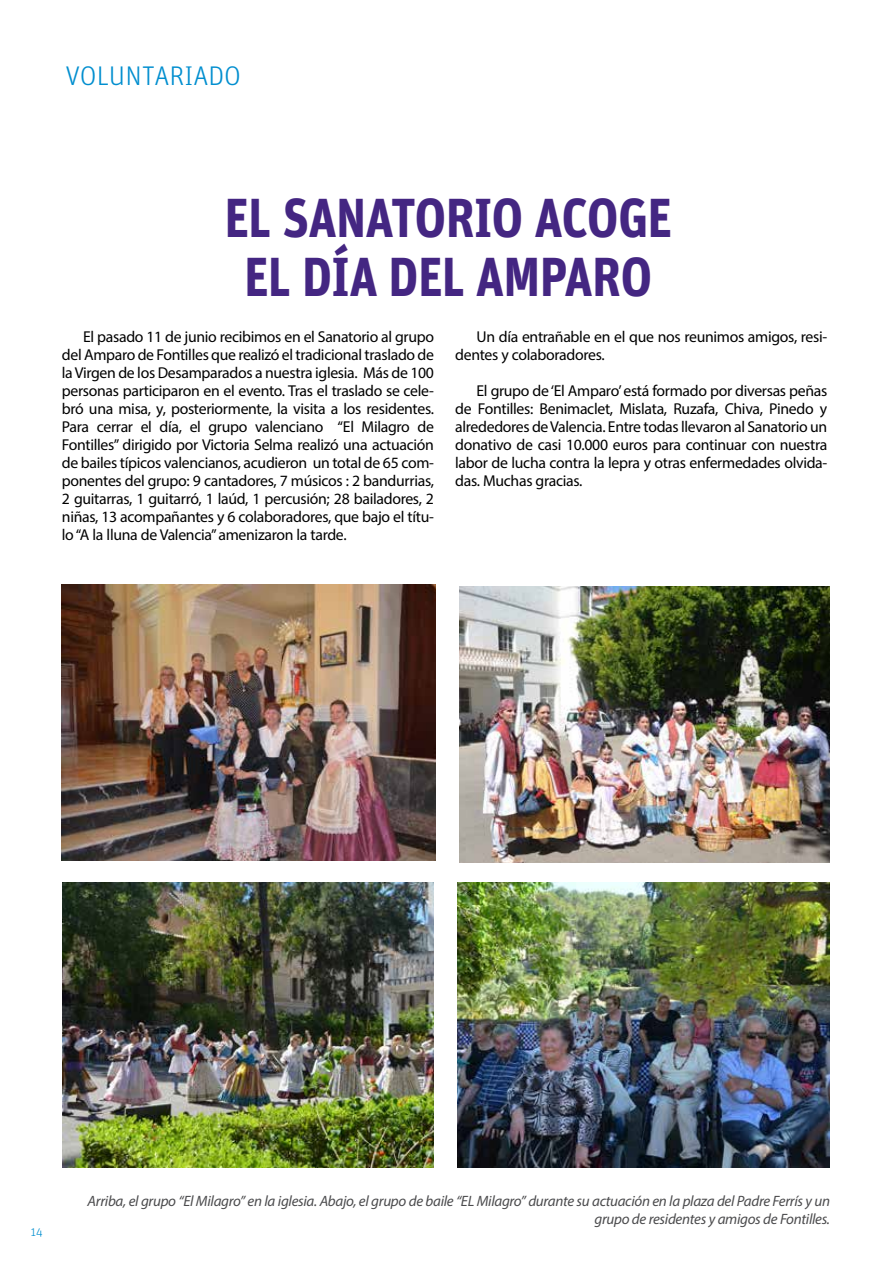
<style>
.page{position:relative;width:893px;height:1263px;background:#fff}
.page>*{position:absolute;margin:0;border:0;box-sizing:border-box;transform-origin:0 0}
.t1{font:700 54.9px/59.4px "Unit OT";letter-spacing:-.015em;color:#442682;text-align:center;scale:.9 1}
.t2{font:300 27px "Unit OT";color:#008ecf}
.t3{font:15.75px/18px "Myriad Pro";letter-spacing:-.02em;color:#000;text-align:justify}
.t4{font:italic 15px/18px "Myriad Pro";letter-spacing:-.02em;color:#4b4b4d;text-align:right}
.t5{font:300 12px "Unit OT";color:#008ecf}
</style>
<div class="page">
<img style="left:457px;top:882px;width:372px;height:285px">
<img style="left:62px;top:882px;width:372px;height:285px">
<img style="left:459px;top:586px;width:370px;height:277px">
<img style="left:62px;top:584px;width:374px;height:276px">
<h2 class="t2" style="left:66px;top:60px;width:177px">VOLUNTARIADO</h2>
<h1 class="t1" style="left:224px;top:188px;width:499px">EL SANATORIO ACOGE<br>EL DÍA DEL AMPARO</h1>
<p class="t3" style="left:62px;top:327px;width:374px;text-indent:21px">El pasado 11 de junio recibimos en el Sanatorio al grupo del Amparo de Fontilles que realizó el tradicional traslado de la Virgen de los Desamparados a nuestra iglesia. Más de 100 personas participaron en el evento. Tras el traslado se cele&shy;bró una misa, y, posteriormente, la visita a los residentes.<br>Para cerrar el día, el grupo valenciano “El Milagro de Fontilles” dirigido por Victoria Selma realizó una actuación de bailes típicos valencianos, acudieron un total de 65 com&shy;ponentes del grupo: 9 cantadores, 7 músicos : 2 bandurrias, 2 guitarras, 1 guitarró, 1 laúd, 1 percusión; 28 bailadores, 2 niñas, 13 acompañantes y 6 colaboradores, que bajo el títu&shy;lo “A la lluna de Valencia” amenizaron la tarde.</p>
<p class="t3" style="left:455px;top:328px;width:374px;text-indent:21px">Un día entrañable en el que nos reunimos amigos, resi&shy;dentes y colaboradores.</p>
<p class="t3" style="left:455px;top:382px;width:374px;text-indent:21px">El grupo de ‘El Amparo’ está formado por diversas peñas de Fontilles: Benimaclet, Mislata, Ruzafa, Chiva, Pinedo y alrededores de Valencia. Entre todas llevaron al Sanatorio un donativo de casi 10.000 euros para continuar con nuestra labor de lucha contra la lepra y otras enfermedades olvida&shy;das. Muchas gracias.</p>
<p class="t5" style="left:31px;top:1225px;width:13px">14</p>
<p class="t4" style="left:88px;top:1192px;width:744px">Arriba, el grupo “El Milagro” en la iglesia. Abajo, el grupo de baile “EL Milagro” durante su actuación en la plaza del Padre Ferrís y un grupo de residentes y amigos de Fontilles.</p>
</div>
